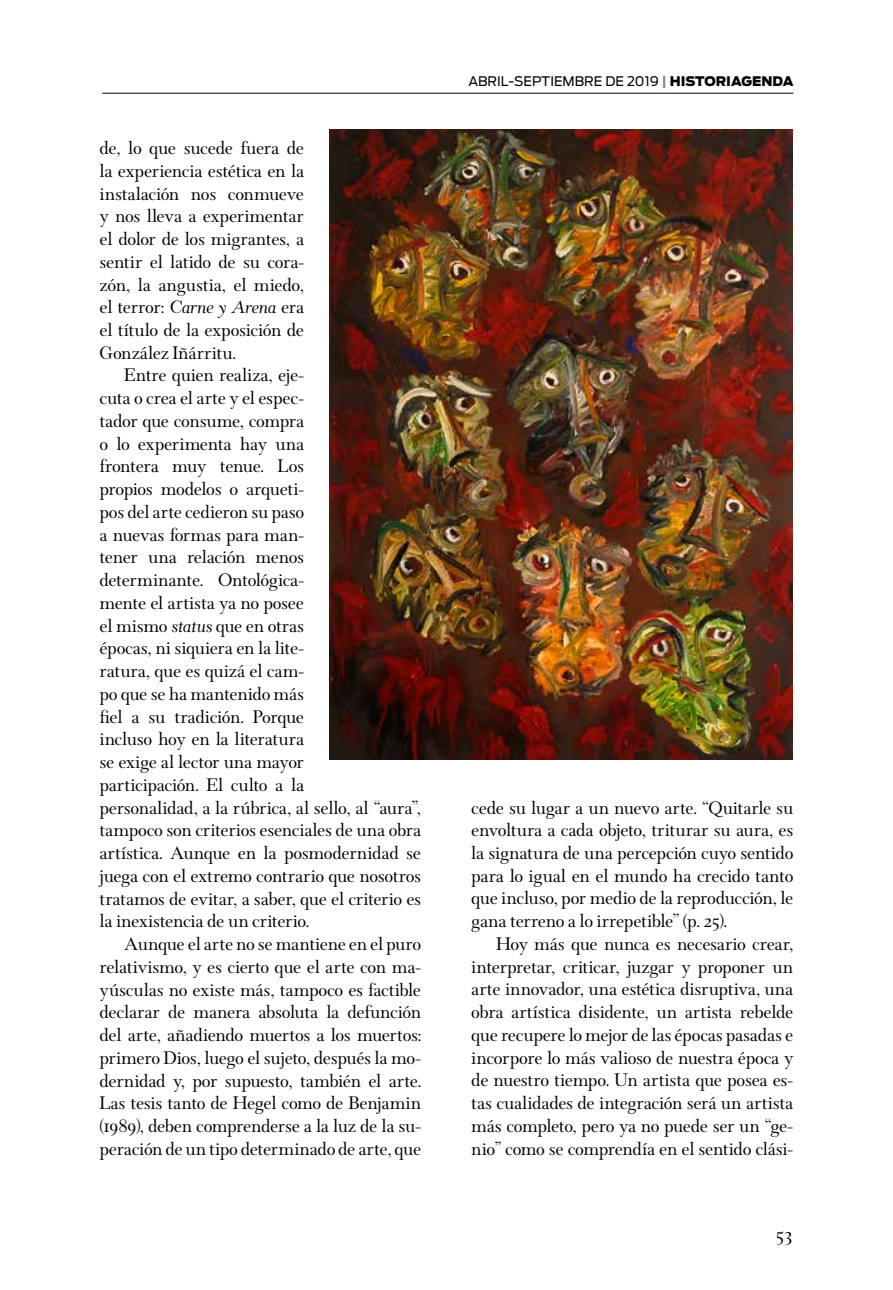
<style>
.page{position:relative;width:893px;height:1290px;background:#fff}
.page>*{position:absolute;margin:0;border:0;box-sizing:border-box;transform-origin:0 0}
.t1{font:21px "Wessex";color:#000}
.t2{font:20.12px/22.8px "Wessex";letter-spacing:-.02em;color:#000;text-align:justify}
.t3{font:13.12px "Antenna";color:#000}
.s1{font-style:italic}
.s2{font-weight:700;color:#808285}
.s3{font-weight:900}
</style>
<div class="page">
<hr style="left:102px;top:93px;width:691px;height:1px;background:#000">
<img style="left:329px;top:130px;width:463px;height:630px">
<p class="t2" style="left:100px;top:137px;width:206px">de, lo que sucede fuera de la experiencia estética en la instalación nos conmueve y nos lleva a experimentar el dolor de los migrantes, a sentir el latido de su cora&shy;zón, la angustia, el miedo, el terror: <span class="s1">Carne y Arena</span> era el título de la exposición de González Iñárritu.</p>
<p class="t2" style="left:99px;top:364px;width:323px;text-align:left;text-indent:25px">Entre quien realiza, eje-<br>cuta o crea el arte y el espec-<br>tador que consume, compra<br>o lo experimenta hay una<br>frontera muy tenue. Los<br>propios modelos o arqueti-<br>pos del arte cedieron su paso<br>a nuevas formas para man-<br>tener una relación menos<br>determinante. Ontológica-<br>mente el artista ya no posee<br>el mismo <span class="s1">status</span> que en otras<br>épocas, ni siquiera en la lite-<br>ratura, que es quizá el cam-<br>po que se ha mantenido más<br>fiel a su tradición. Porque<br>incluso hoy en la literatura<br>se exige al lector una mayor<br>participación. El culto a la<br>personalidad, a la rúbrica, al sello, al “aura”, tampoco son criterios esenciales de una obra artística. Aunque en la posmodernidad se juega con el extremo contrario que nosotros tratamos de evitar, a saber, que el criterio es la inexistencia de un criterio.</p>
<p class="t2" style="left:99px;top:933px;width:323px;text-indent:25px">Aunque el arte no se mantiene en el puro relativismo, y es cierto que el arte con ma&shy;yúsculas no existe más, tampoco es factible declarar de manera absoluta la defunción del arte, añadiendo muertos a los muertos: primero Dios, luego el sujeto, después la mo&shy;dernidad y, por supuesto, también el arte.<br>Las tesis tanto de Hegel como de Benjamin (1989), deben comprenderse a la luz de la su&shy;peración de un tipo determinado de arte, que</p>
<p class="t3" style="left:468px;top:73px;width:327px">ABRIL-SEPTIEMBRE DE 2019 <span class="s2">|</span> <span class="s3">HISTORIAGENDA</span></p>
<p class="t2" style="left:471px;top:796px;width:324px">cede su lugar a un nuevo arte. “Quitarle su envoltura a cada objeto, triturar su aura, es la signatura de una percepción cuyo sentido para lo igual en el mundo ha crecido tanto que incluso, por medio de la reproducción, le gana terreno a lo irrepetible” (p. 25).</p>
<p class="t2" style="left:471px;top:933px;width:324px;text-indent:25px">Hoy más que nunca es necesario crear, interpretar, criticar, juzgar y proponer un arte innovador, una estética disruptiva, una obra artística disidente, un artista rebelde que recupere lo mejor de las épocas pasadas e incorpore lo más valioso de nuestra época y de nuestro tiempo. Un artista que posea es&shy;tas cualidades de integración será un artista más completo, pero ya no puede ser un “ge&shy;nio” como se comprendía en el sentido clási-</p>
<p class="t1" style="left:776px;top:1223px;width:18px">53</p>
</div>
